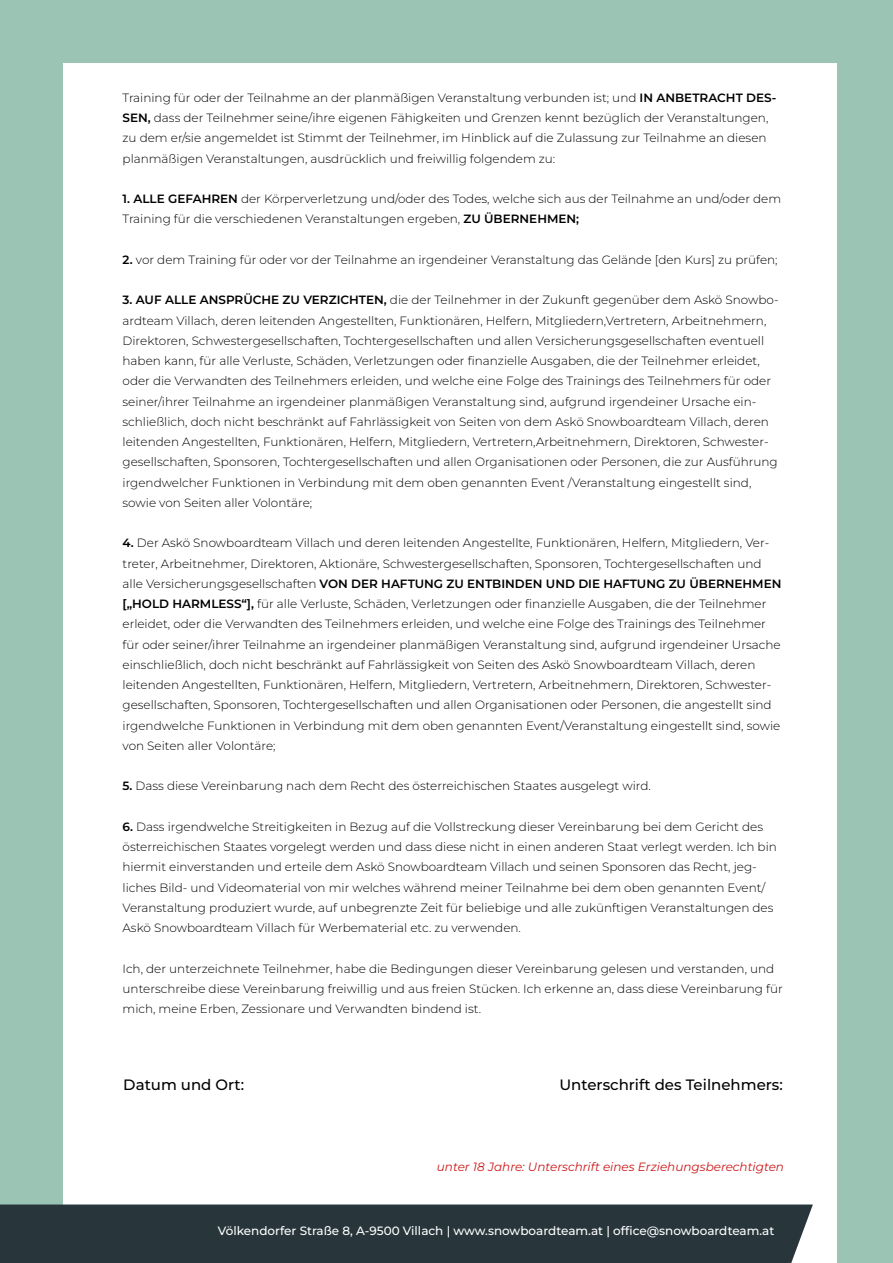
<style>
.page{position:relative;width:893px;height:1263px;background:#9bc4b5}
.page>*{position:absolute;margin:0;border:0;box-sizing:border-box;transform-origin:0 0}
.t1{font:500 15px "Montserrat";color:#000}
.t2{font:300 12px/20.2px "Montserrat";color:#000}
.t3{font:500 12px "Montserrat";color:#fff}
.t4{font:italic 12px "Montserrat";color:#cd1719}
.s1{font-weight:600}
</style>
<div class="page">
<div style="left:63px;top:64px;width:774px;height:1199px;background:#fff"></div>
<div style="left:0;top:1204px;width:813px;height:59px;background:#28363c"></div>
<p class="t2" style="left:123px;top:87px;width:655px">Training für oder der Teilnahme an der planmäßigen Veranstaltung verbunden ist; und <span class="s1">IN ANBETRACHT DES-SEN,</span> dass der Teilnehmer seine/ihre eigenen Fähigkeiten und Grenzen kennt bezüglich der Veranstaltungen, zu dem er/sie angemeldet ist Stimmt der Teilnehmer, im Hinblick auf die Zulassung zur Teilnahme an diesen planmäßigen Veranstaltungen, ausdrücklich und freiwillig folgendem zu:</p>
<p class="t2" style="left:123px;top:188px;width:660px"><span class="s1">1. ALLE GEFAHREN</span> der Körperverletzung und/oder des Todes, welche sich aus der Teilnahme an und/oder dem<br>Training für die verschiedenen Veranstaltungen ergeben, <span class="s1">ZU ÜBERNEHMEN;</span></p>
<p class="t2" style="left:123px;top:249px;width:657px"><span class="s1">2.</span> vor dem Training für oder vor der Teilnahme an irgendeiner Veranstaltung das Gelände [den Kurs] zu prüfen;</p>
<p class="t2" style="left:123px;top:290px;width:658px"><span class="s1">3. AUF ALLE ANSPRÜCHE ZU VERZICHTEN,</span> die der Teilnehmer in der Zukunft gegenüber dem Askö Snowbo&shy;ardteam Villach, deren leitenden Angestellten, Funktionären, Helfern, Mitgliedern,Vertretern, Arbeitnehmern, Direktoren, Schwestergesellschaften, Tochtergesellschaften und allen Versicherungsgesellschaften eventuell haben kann, für alle Verluste, Schäden, Verletzungen oder finanzielle Ausgaben, die der Teilnehmer erleidet, oder die Verwandten des Teilnehmers erleiden, und welche eine Folge des Trainings des Teilnehmers für oder seiner/ihrer Teilnahme an irgendeiner planmäßigen Veranstaltung sind, aufgrund irgendeiner Ursache ein&shy;schließlich, doch nicht beschränkt auf Fahrlässigkeit von Seiten von dem Askö Snowboardteam Villach, deren leitenden Angestellten, Funktionären, Helfern, Mitgliedern, Vertretern,Arbeitnehmern, Direktoren, Schwester&shy;gesellschaften, Sponsoren, Tochtergesellschaften und allen Organisationen oder Personen, die zur Ausführung irgendwelcher Funktionen in Verbindung mit dem oben genannten Event /Veranstaltung eingestellt sind, sowie von Seiten aller Volontäre;</p>
<p class="t2" style="left:123px;top:533px;width:660px"><span class="s1">4.</span> Der Askö Snowboardteam Villach und deren leitenden Angestellte, Funktionären, Helfern, Mitgliedern, Ver&shy;treter, Arbeitnehmer, Direktoren, Aktionäre, Schwestergesellschaften, Sponsoren, Tochtergesellschaften und alle Versicherungsgesellschaften <span class="s1">VON DER HAFTUNG ZU ENTBINDEN UND DIE HAFTUNG ZU ÜBERNEHMEN [„HOLD HARMLESS“],</span> für alle Verluste, Schäden, Verletzungen oder finanzielle Ausgaben, die der Teilnehmer erleidet, oder die Verwandten des Teilnehmers erleiden, und welche eine Folge des Trainings des Teilnehmer für oder seiner/ihrer Teilnahme an irgendeiner planmäßigen Veranstaltung sind, aufgrund irgendeiner Ursache einschließlich, doch nicht beschränkt auf Fahrlässigkeit von Seiten des Askö Snowboardteam Villach, deren leitenden Angestellten, Funktionären, Helfern, Mitgliedern, Vertretern, Arbeitnehmern, Direktoren, Schwester&shy;gesellschaften, Sponsoren, Tochtergesellschaften und allen Organisationen oder Personen, die angestellt sind irgendwelche Funktionen in Verbindung mit dem oben genannten Event/Veranstaltung eingestellt sind, sowie von Seiten aller Volontäre;</p>
<p class="t2" style="left:123px;top:776px;width:530px"><span class="s1">5.</span> Dass diese Vereinbarung nach dem Recht des österreichischen Staates ausgelegt wird.</p>
<p class="t2" style="left:123px;top:816px;width:656px"><span class="s1">6.</span> Dass irgendwelche Streitigkeiten in Bezug auf die Vollstreckung dieser Vereinbarung bei dem Gericht des österreichischen Staates vorgelegt werden und dass diese nicht in einen anderen Staat verlegt werden. Ich bin hiermit einverstanden und erteile dem Askö Snowboardteam Villach und seinen Sponsoren das Recht, jeg&shy;liches Bild- und Videomaterial von mir welches während meiner Teilnahme bei dem oben genannten Event/ Veranstaltung produziert wurde, auf unbegrenzte Zeit für beliebige und alle zukünftigen Veranstaltungen des Askö Snowboardteam Villach für Werbematerial etc. zu verwenden.</p>
<p class="t2" style="left:123px;top:958px;width:662px">Ich, der unterzeichnete Teilnehmer, habe die Bedingungen dieser Vereinbarung gelesen und verstanden, und unterschreibe diese Vereinbarung freiwillig und aus freien Stücken. Ich erkenne an, dass diese Vereinbarung für mich, meine Erben, Zessionare und Verwandten bindend ist.</p>
<p class="t1" style="left:123px;top:1074px;width:122px">Datum und Ort:</p>
<p class="t1" style="left:559px;top:1074px;width:225px">Unterschrift des Teilnehmers:</p>
<p class="t4" style="left:437px;top:1159px;width:349px">unter 18 Jahre: Unterschrift eines Erziehungsberechtigten</p>
<p class="t3" style="left:218px;top:1222px;width:558px">Völkendorfer Straße 8, A-9500 Villach | www.snowboardteam.at | office@snowboardteam.at</p>
</div>
